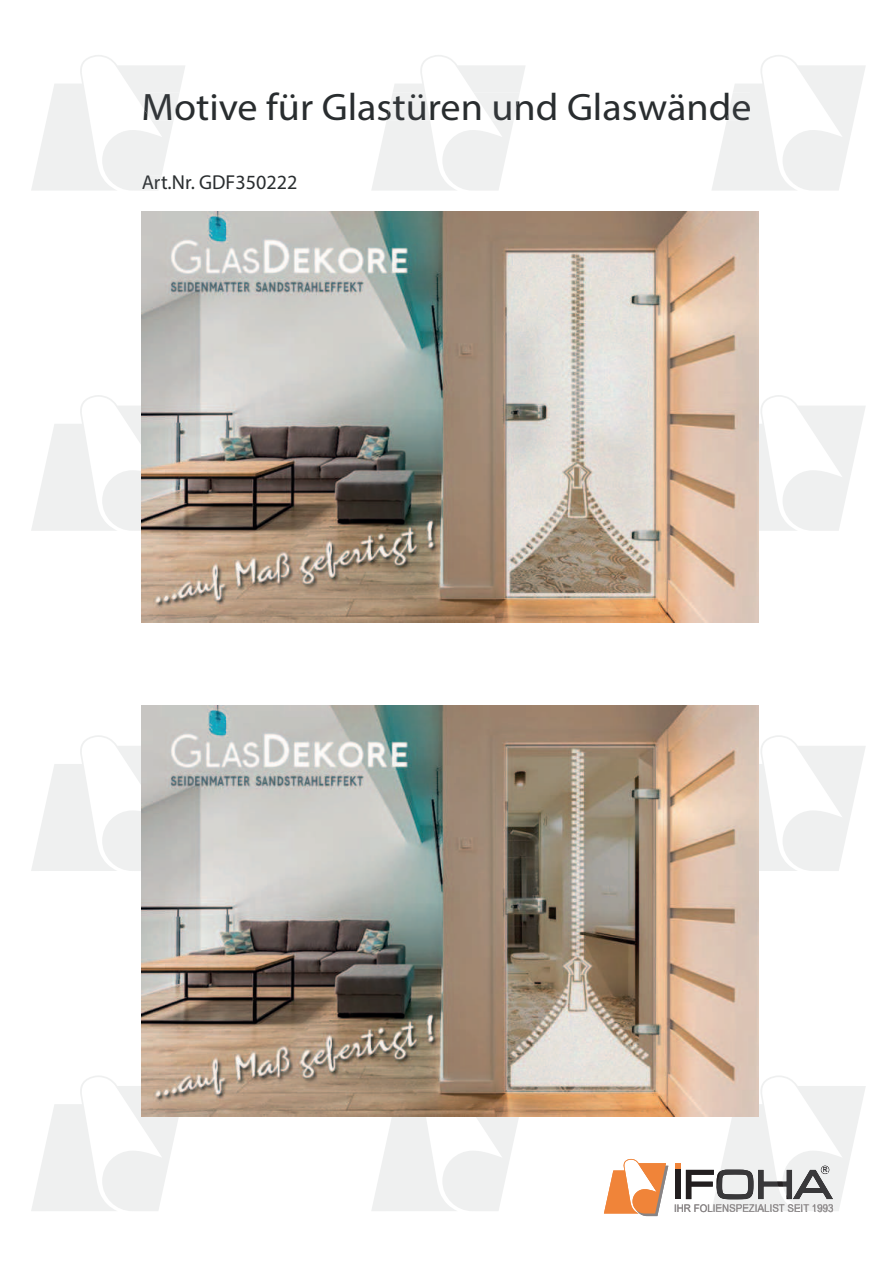
<style>
.page{position:relative;width:893px;height:1263px;background:#fff}
.page>*{position:absolute;margin:0;border:0;box-sizing:border-box;transform-origin:0 0}
.t1{font:38.4px ".notdef";color:#323639;scale:1.05 1}
.t2{font:20.25px ".notdef";color:#292d2f}
.t3{font:10.5px "Arial";color:#888485;scale:.93 1}
.t4{font:700 7.2px "Arial";color:#231f20}
.s1{color:#323639}
</style>
<div class="page">
<svg style="left:604px;top:1159px;width:64px;height:57px"></svg>
<div style="left:675px;top:1170px;width:5px;height:29px;background:#231f20"></div>
<svg style="left:675px;top:1163px;width:5px;height:5px"></svg>
<svg style="left:712px;top:55px;width:153px;height:135px"></svg>
<svg style="left:758px;top:395px;width:108px;height:136px"></svg>
<svg style="left:758px;top:735px;width:108px;height:136px"></svg>
<svg style="left:686px;top:1075px;width:180px;height:136px"></svg>
<svg style="left:711px;top:1204px;width:63px;height:7px"></svg>
<svg style="left:372px;top:55px;width:153px;height:135px"></svg>
<svg style="left:371px;top:1116px;width:155px;height:95px"></svg>
<svg style="left:31px;top:55px;width:154px;height:135px"></svg>
<svg style="left:31px;top:395px;width:111px;height:136px"></svg>
<svg style="left:31px;top:735px;width:111px;height:136px"></svg>
<svg style="left:31px;top:1075px;width:154px;height:136px"></svg>
<img style="left:142px;top:212px;width:616px;height:411px">
<img style="left:142px;top:705px;width:616px;height:411px">
<p class="t1" style="left:141px;top:85px;width:582px">Motive für Glastüren und Glaswände</p>
<p class="t2" style="left:142px;top:170px;width:157px"><span class="s1">Art</span>.Nr. GDF350222</p>
<p class="t4" style="left:822px;top:1166px;width:7px">R</p>
<p class="t3" style="left:674px;top:1202px;width:173px">IHR FOLIENSPEZIALIST SEIT 1993</p>
</div>
